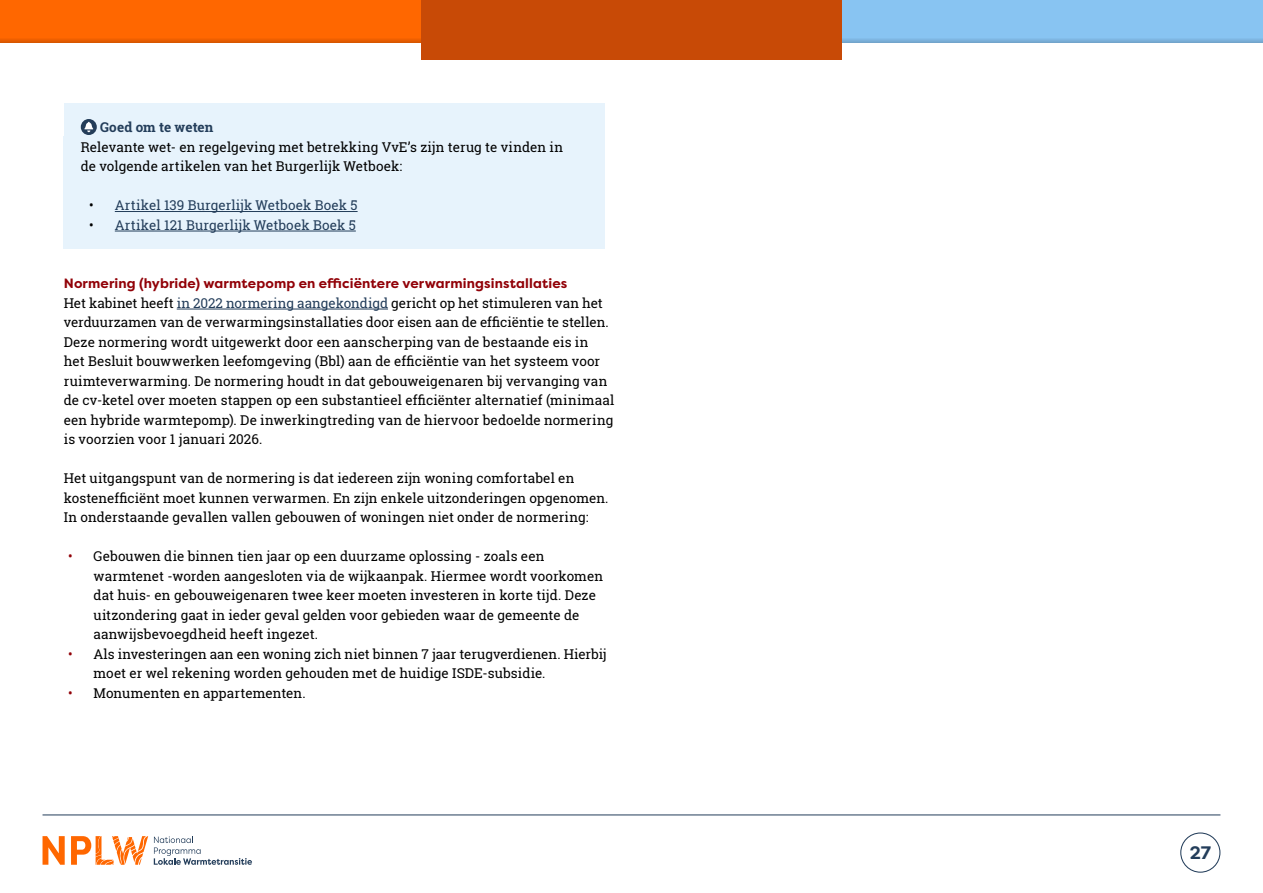
<style>
.page{position:relative;width:1263px;height:893px;background:#fff}
.page>*{position:absolute;margin:0;border:0;box-sizing:border-box;transform-origin:0 0}
.t1{font:700 18px "Filson Pro";color:#233d5a}
.Brood{font:13.5px/19.5px "Roboto Slab";letter-spacing:.005em;color:#000}
.Kader_brood{font:13.5px/19.5px "Roboto Slab";letter-spacing:.005em;color:#000}
.t2{font:13.5px "Roboto Slab";letter-spacing:.01em;color:#233d5a}
.Tussenkopje{font:700 13.5px "Filson Pro";letter-spacing:.01em;color:#910007}
.Kader_kop{font:700 13.5px "Roboto Slab";letter-spacing:.005em;color:#233d5a}
.s1{color:#000}
.s2{color:#233d5a}
.s3{color:#910007}
</style>
<div class="page">
<div style="left:1180px;top:832px;width:40px;height:41px;border:1px solid #233d5a;border-radius:50%"></div>
<hr style="left:43px;top:814px;width:1177px;height:1px;background:#233d5a">
<svg style="left:154px;top:836px;width:98px;height:29px"></svg>
<svg style="left:43px;top:836px;width:22px;height:29px"></svg>
<svg style="left:71px;top:836px;width:77px;height:29px"></svg>
<div style="left:64px;top:136px;width:541px;height:113px;background:#e7f3fc"></div>
<div style="left:0;top:0;width:421px;height:43px;background:#ff6700"></div>
<div style="left:421px;top:0;width:421px;height:60px;background:#c84a06"></div>
<div style="left:842px;top:0;width:421px;height:43px;background:#88c4f2"></div>
<div style="left:842px;top:37px;width:421px;height:6px;background:#7cb3de"></div>
<svg style="left:0;top:39px;width:421px;height:4px;background:#e25a00"></svg>
<div style="left:64px;top:103px;width:541px;height:50px;background:#e7f3fc"></div>
<hr style="left:115px;top:211px;width:243px;height:1px;background:#233d5a">
<hr style="left:115px;top:231px;width:241px;height:1px;background:#233d5a">
<hr style="left:177px;top:309px;width:211px;height:1px;background:#233d5a">
<svg style="left:81px;top:119px;width:16px;height:16px"></svg>
<svg style="left:84px;top:122px;width:9px;height:10px"></svg>
<p class="Kader_kop" style="left:100px;top:118px;width:115px">Goed om te weten</p>
<p class="Kader_brood" style="left:81px;top:137px;width:484px">Relevante wet- en regelgeving met betrekking VvE’s zijn terug te vinden in de volgende artikelen van het Burgerlijk Wetboek:</p>
<p class="t2" style="left:89px;top:196px;width:270px"><span class="s1">•</span> Artikel 139 Burgerlijk Wetboek Boek 5</p>
<p class="t2" style="left:89px;top:215px;width:268px"><span class="s1">•</span> Artikel 121 Burgerlijk Wetboek Boek 5</p>
<h3 class="Tussenkopje" style="left:64px;top:275px;width:505px">Normering (hybride) warmtepomp en efficiëntere verwarmingsinstallaties</h3>
<p class="Brood" style="left:64px;top:293px;width:552px">Het kabinet heeft <span class="s2">in 2022 normering aangekondigd</span> gericht op het stimuleren van het verduurzamen van de verwarmingsinstallaties door eisen aan de efficiëntie te stellen.<br>Deze normering wordt uitgewerkt door een aanscherping van de bestaande eis in<br>het Besluit bouwwerken leefomgeving (Bbl) aan de efficiëntie van het systeem voor ruimteverwarming. De normering houdt in dat gebouweigenaren bij vervanging van de cv-ketel over moeten stappen op een substantieel efficiënter alternatief (minimaal een hybride warmtepomp). De inwerkingtreding van de hiervoor bedoelde normering is voorzien voor 1 januari 2026.</p>
<p class="Brood" style="left:64px;top:468px;width:546px">Het uitgangspunt van de normering is dat iedereen zijn woning comfortabel en kostenefficiënt moet kunnen verwarmen. En zijn enkele uitzonderingen opgenomen.<br>In onderstaande gevallen vallen gebouwen of woningen niet onder de normering:</p>
<p class="Brood" style="left:94px;top:546px;width:511px;text-indent:-26px"><span class="s3">•</span> Gebouwen die binnen tien jaar op een duurzame oplossing - zoals een warmtenet -worden aangesloten via de wijkaanpak. Hiermee wordt voorkomen dat huis- en gebouweigenaren twee keer moeten investeren in korte tijd. Deze uitzondering gaat in ieder geval gelden voor gebieden waar de gemeente de aanwijsbevoegdheid heeft ingezet.</p>
<p class="Brood" style="left:94px;top:644px;width:514px;text-indent:-26px"><span class="s3">•</span> Als investeringen aan een woning zich niet binnen 7 jaar terugverdienen. Hierbij moet er wel rekening worden gehouden met de huidige ISDE-subsidie.</p>
<p class="Brood" style="left:68px;top:683px;width:239px"><span class="s3">•</span> Monumenten en appartementen.</p>
<h1 class="t1" style="left:1190px;top:841px;width:23px">27</h1>
</div>
